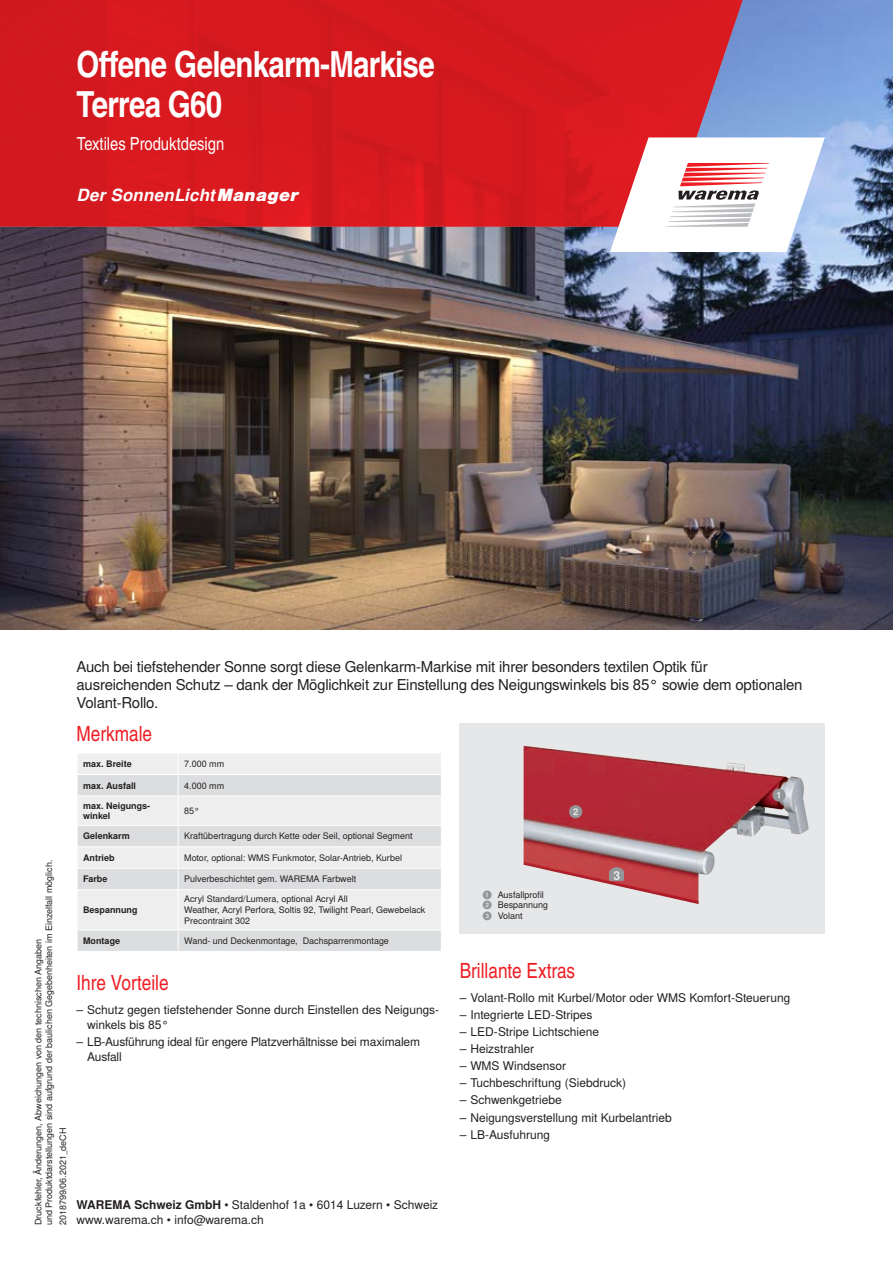
<style>
.page{position:relative;width:893px;height:1263px;background:#fff}
.page>*{position:absolute;margin:0;border:0;box-sizing:border-box;transform-origin:0 0}
.t1{font:700 36px/40.5px "Warema Nimbus Cnd";letter-spacing:-.02em;color:#fff}
.t2{font:21px "Warema Nimbus Cnd";color:#ee1d23}
.t3{font:18px "Warema Nimbus Cnd";color:#fff}
.t4{font:italic 700 16.8px "Warema Nimbus";letter-spacing:.015em;color:#fff}
.t5{font:15px/18px "Warema Nimbus";letter-spacing:-.015em;color:#231f20}
.t6{font:12px/15px "Warema Nimbus";color:#231f20}
.t7{font:9px/10.8px "Warema Nimbus";color:#231f20}
.t8{font:700 9px/10.8px "Warema Nimbus";color:#231f20}
.s1{font-weight:900}
.s2{font-weight:700;color:#939598}
.s3{font-weight:700}
</style>
<div class="page">
<img style="left:0;top:0;width:893px;height:629px">
<div style="left:460px;top:723px;width:365px;height:210px;background:#e6e7e9"></div>
<img style="left:524px;top:746px;width:285px;height:158px">
<svg style="left:569px;top:805px;width:13px;height:13px"></svg>
<svg style="left:610px;top:867px;width:13px;height:13px"></svg>
<svg style="left:772px;top:788px;width:14px;height:14px"></svg>
<svg style="left:0;top:0;width:755px;height:227px;background:#d21d25"></svg>
<svg style="left:610px;top:137px;width:215px;height:115px"></svg>
<div style="left:78px;top:754px;width:363px;height:20px;background:#eeeeef"></div>
<svg style="left:78px;top:775px;width:363px;height:176px;background:#e5e6e7"></svg>
<hr style="left:77px;top:796px;width:101px;height:1px;background:#fff">
<hr style="left:178px;top:796px;width:264px;height:1px;background:#fff">
<hr style="left:77px;top:825px;width:101px;height:1px;background:#fff">
<hr style="left:178px;top:825px;width:264px;height:1px;background:#fff">
<hr style="left:77px;top:846px;width:101px;height:1px;background:#fff">
<hr style="left:178px;top:846px;width:264px;height:1px;background:#fff">
<hr style="left:77px;top:868px;width:101px;height:1px;background:#fff">
<svg style="left:77px;top:775px;width:1px;height:114px"></svg>
<hr style="left:178px;top:868px;width:264px;height:1px;background:#fff">
<svg style="left:178px;top:754px;width:1px;height:135px"></svg>
<hr style="left:77px;top:889px;width:101px;height:1px;background:#fff">
<hr style="left:178px;top:889px;width:264px;height:1px;background:#fff">
<hr style="left:178px;top:890px;width:1px;height:39px;background:#fff">
<hr style="left:77px;top:929px;width:101px;height:1px;background:#fff">
<svg style="left:77px;top:930px;width:1px;height:21px"></svg>
<hr style="left:178px;top:929px;width:264px;height:1px;background:#fff">
<svg style="left:178px;top:930px;width:1px;height:21px"></svg>
<h1 class="t1" style="left:77px;top:45px;width:360px">Offene Gelenkarm-Markise<br>Terrea G60</h1>
<h3 class="t3" style="left:77px;top:133px;width:149px">Textiles Produktdesign</h3>
<h3 class="t4" style="left:77px;top:185px;width:224px">Der SonnenLicht<span class="s1">Manager</span></h3>
<p class="t7" style="left:33px;top:1225px;width:367px;rotate:-90deg">Druckfehler, Änderungen, Abweichungen von den technischen Angaben<br>und Produktdarstellungen sind aufgrund der baulichen Gegebenheiten im Einzelfall möglich.</p>
<p class="t7" style="left:58px;top:1225px;width:99px;rotate:-90deg">2018799/06.2021_deCH</p>
<h3 class="t5" style="left:77px;top:658px;width:727px">Auch bei tiefstehender Sonne sorgt diese Gelenkarm-Markise mit ihrer besonders textilen Optik für ausreichenden Schutz – dank der Möglichkeit zur Einstellung des Neigungswinkels bis 85° sowie dem optionalen<br>Volant-Rollo.</h3>
<h2 class="t2" style="left:77px;top:721px;width:77px">Merkmale</h2>
<p class="t8" style="left:83px;top:759px;width:50px">max. Breite</p>
<p class="t7" style="left:184px;top:759px;width:42px">7.000 mm</p>
<p class="t8" style="left:83px;top:780px;width:54px">max. Ausfall</p>
<p class="t7" style="left:184px;top:780px;width:42px">4.000 mm</p>
<p class="t8" style="left:83px;top:800px;width:69px">max. Neigungs&shy;winkel</p>
<p class="t7" style="left:184px;top:805px;width:17px">85°</p>
<p class="t8" style="left:83px;top:831px;width:48px">Gelenkarm</p>
<p class="t7" style="left:184px;top:831px;width:230px">Kraftübertragung durch Kette oder Seil, optional Segment</p>
<p class="t8" style="left:83px;top:853px;width:33px">Antrieb</p>
<p class="t7" style="left:184px;top:852px;width:219px">Motor, optional: WMS Funkmotor, Solar-Antrieb, Kurbel</p>
<p class="t8" style="left:83px;top:874px;width:26px">Farbe</p>
<p class="t7" style="left:184px;top:874px;width:174px">Pulverbeschichtet gem. WAREMA Farbwelt</p>
<p class="t8" style="left:83px;top:905px;width:56px">Bespannung</p>
<p class="t7" style="left:184px;top:894px;width:243px">Acryl Standard/Lumera, optional Acryl All<br>Weather, Acryl Perfora, Soltis 92, Twilight Pearl, Gewebelack<br>Precontraint 302</p>
<p class="t8" style="left:83px;top:936px;width:39px">Montage</p>
<p class="t7" style="left:184px;top:935px;width:206px">Wand- und Deckenmontage, Dachsparrenmontage</p>
<h2 class="t2" style="left:77px;top:970px;width:94px">Ihre Vorteile</h2>
<h3 class="t6" style="left:87px;top:1002px;width:353px;text-indent:-11px">– Schutz gegen tiefstehender Sonne durch Einstellen des Neigungs&shy;winkels bis 85°</h3>
<h3 class="t6" style="left:87px;top:1034px;width:334px;text-indent:-11px">– LB-Ausführung ideal für engere Platzverhältnisse bei maximalem<br>Ausfall</h3>
<p class="t7" style="left:483px;top:889px;width:67px"><span class="s2">➊</span> Ausfallprofil<br><span class="s2">➋</span> Bespannung<br><span class="s2">➌</span> Volant</p>
<h2 class="t2" style="left:460px;top:958px;width:117px">Brillante Extras</h2>
<h3 class="t6" style="left:460px;top:990px;width:332px">– Volant-Rollo mit Kurbel/Motor oder WMS Komfort-Steuerung</h3>
<h3 class="t6" style="left:460px;top:1007px;width:134px">– Integrierte LED-Stripes</h3>
<h3 class="t6" style="left:460px;top:1024px;width:141px">– LED-Stripe Lichtschiene</h3>
<h3 class="t6" style="left:460px;top:1041px;width:76px">– Heizstrahler</h3>
<h3 class="t6" style="left:460px;top:1058px;width:108px">– WMS Windsensor</h3>
<h3 class="t6" style="left:460px;top:1076px;width:168px">– Tuchbeschriftung (Siebdruck)</h3>
<h3 class="t6" style="left:460px;top:1093px;width:104px">– Schwenkgetriebe</h3>
<h3 class="t6" style="left:460px;top:1110px;width:214px">– Neigungsverstellung mit Kurbelantrieb</h3>
<h3 class="t6" style="left:460px;top:1127px;width:92px">– LB-Ausfuhrung</h3>
<h3 class="t6" style="left:77px;top:1197px;width:363px"><span class="s3">WAREMA Schweiz GmbH</span> • Staldenhof 1a • 6014 Luzern • Schweiz</h3>
<h3 class="t6" style="left:77px;top:1212px;width:189px">www.warema.ch • info@warema.ch</h3>
</div>
